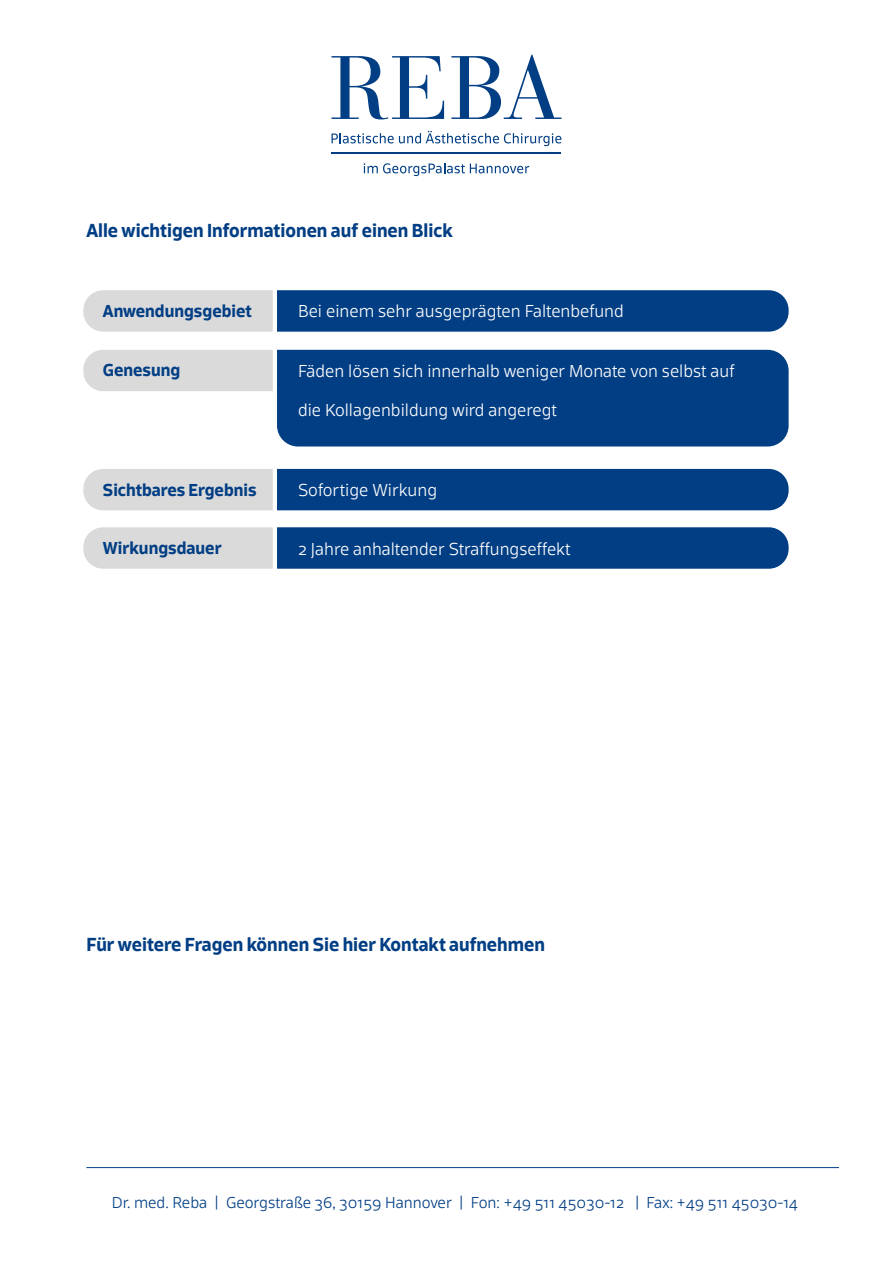
<style>
.page{position:relative;width:893px;height:1263px;background:#fff}
.page>*{position:absolute;margin:0;border:0;box-sizing:border-box;transform-origin:0 0}
.t1{font:700 18px "Scuba OT";color:#023e84}
.t2{font:300 16.5px "Scuba OT";color:#fff}
.t3{font:700 16.5px "Scuba OT";color:#023e84}
.t4{font:300 15px "Scuba OT";color:#023e84}
</style>
<div class="page">
<svg style="left:83px;top:290px;width:706px;height:42px;background:#426c9e"></svg>
<svg style="left:83px;top:469px;width:706px;height:41px;background:#3f6a9c"></svg>
<svg style="left:83px;top:527px;width:706px;height:42px;background:#426c9e"></svg>
<div style="left:277px;top:350px;width:512px;height:96px;background:#023e84"></div>
<div style="left:83px;top:350px;width:190px;height:41px;background:#dadada"></div>
<hr style="left:86px;top:1167px;width:753px;height:1px;background:#023e84">
<svg style="left:331px;top:56px;width:113px;height:63px"></svg>
<svg style="left:451px;top:55px;width:110px;height:64px"></svg>
<svg style="left:331px;top:131px;width:230px;height:15px"></svg>
<svg style="left:364px;top:163px;width:165px;height:13px"></svg>
<hr style="left:331px;top:153px;width:230px;height:1px;background:#023e84">
<p class="t1" style="left:86px;top:220px;width:368px">Alle wichtigen Informationen auf einen Blick</p>
<p class="t3" style="left:103px;top:301px;width:150px">Anwendungsgebiet</p>
<p class="t2" style="left:298px;top:301px;width:327px">Bei einem sehr ausgeprägten Faltenbefund</p>
<p class="t3" style="left:103px;top:360px;width:79px">Genesung</p>
<p class="t2" style="left:298px;top:361px;width:438px">Fäden lösen sich innerhalb weniger Monate von selbst auf</p>
<p class="t2" style="left:298px;top:400px;width:260px">die Kollagenbildung wird angeregt</p>
<p class="t3" style="left:103px;top:479px;width:155px">Sichtbares Ergebnis</p>
<p class="t2" style="left:298px;top:480px;width:141px">Sofortige Wirkung</p>
<p class="t3" style="left:103px;top:538px;width:120px">Wirkungsdauer</p>
<p class="t2" style="left:298px;top:538px;width:274px">2 Jahre anhaltender Straffungseffekt</p>
<p class="t1" style="left:86px;top:933px;width:460px">Für weitere Fragen können Sie hier Kontakt aufnehmen</p>
<p class="t4" style="left:112px;top:1193px;width:688px">Dr. med. Reba | Georgstraße 36, 30159 Hannover | Fon: +49 511 45030-12 | Fax: +49 511 45030-14</p>
</div>
